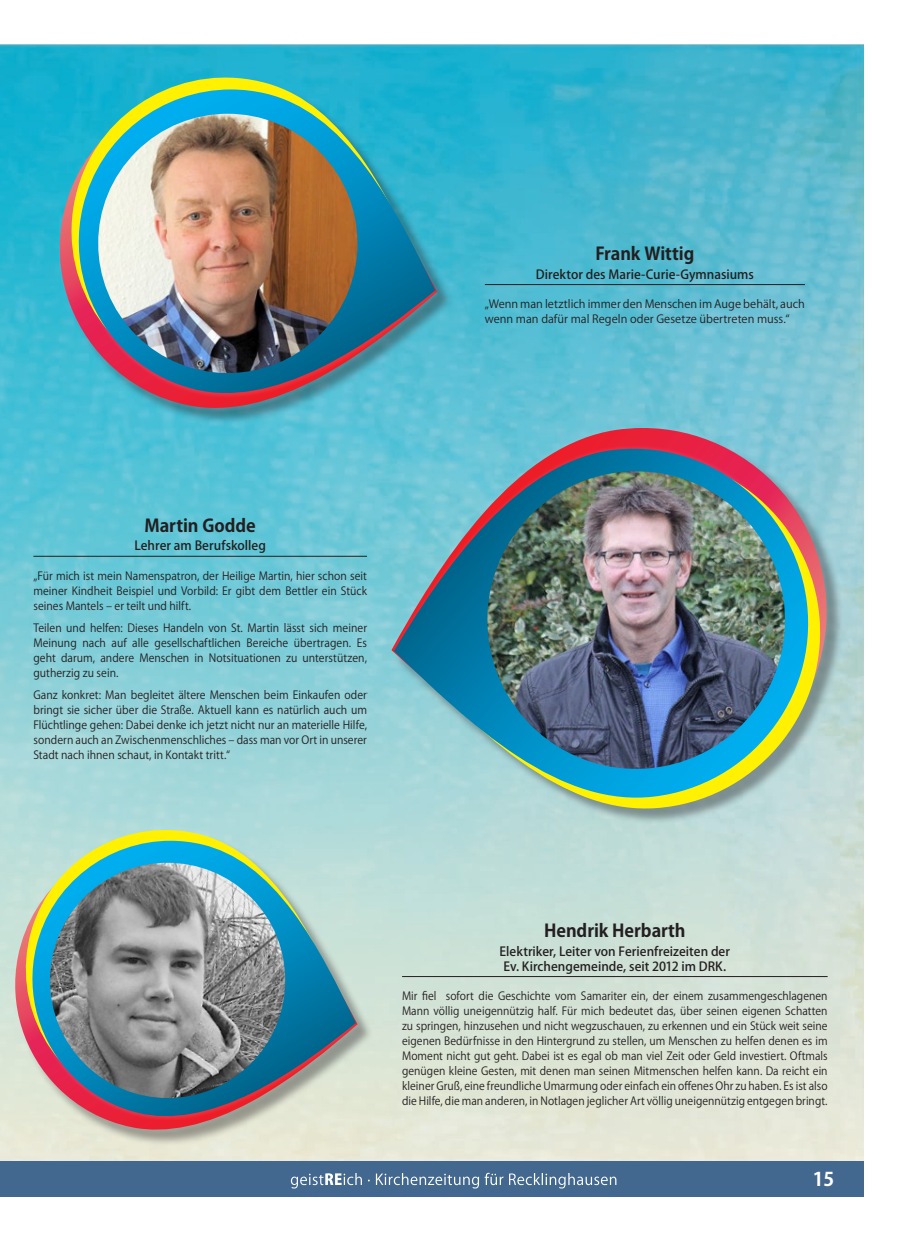
<style>
.page{position:relative;width:922px;height:1241px;background:#fff}
.page>*{position:absolute;margin:0;border:0;box-sizing:border-box;transform-origin:0 0}
.t1{font:700 18.75px "Koz Go Pro";color:#fff}
.t2{font:700 17.5px "Koz Go Pro";letter-spacing:-.005em;color:#231f20}
.t3{font:500 12.5px/15px "Koz Go Pro";color:#231f20;text-align:center}
.t4{font:11.25px/15px "Koz Go Pro";letter-spacing:.005em;color:#231f20;text-align:justify;scale:.95 1}
.t5{font:11.25px/15px "Koz Go Pro";letter-spacing:.005em;color:#231f20;text-align:justify;scale:.94 1}
.t6{font:11.25px/15px "Koz Go Pro";letter-spacing:.005em;color:#231f20}
</style>
<div class="page">
<img style="left:0;top:44px;width:863px;height:1116px">
<div style="left:44px;top:1160px;width:819px;height:36px;background:#436890"></div>
<svg style="left:388px;top:1172px;width:228px;height:16px"></svg>
<hr style="left:484px;top:284px;width:320px;height:1px;background:#231f20">
<hr style="left:402px;top:975px;width:425px;height:1px;background:#231f20">
<hr style="left:33px;top:555px;width:334px;height:1px;background:#231f20">
<img style="left:0;top:44px;width:367px;height:454px">
<img style="left:9px;top:44px;width:461px;height:438px">
<svg style="left:70px;top:89px;width:365px;height:309px;background:#4098a9"></svg>
<svg style="left:83px;top:97px;width:289px;height:289px;background:#3b9dac"></svg>
<img style="left:85px;top:114px;width:285px;height:262px">
<hr style="left:0;top:289px;width:1px;height:396px;background:#231f20;opacity:.4">
<img style="left:31px;top:359px;width:1px;height:91px">
<img style="left:0;top:359px;width:31px;height:91px">
<img style="left:367px;top:349px;width:497px;height:512px">
<img style="left:367px;top:371px;width:497px;height:489px">
<svg style="left:394px;top:448px;width:423px;height:353px;background:#7bb3b5"></svg>
<svg style="left:473px;top:458px;width:327px;height:327px;background:#5f9faf"></svg>
<img style="left:466px;top:471px;width:339px;height:299px">
<img style="left:0;top:778px;width:388px;height:418px">
<svg style="left:25px;top:840px;width:331px;height:280px;background:#9fb7b1"></svg>
<svg style="left:37px;top:847px;width:261px;height:262px;background:#70c5be"></svg>
<img style="left:38px;top:862px;width:259px;height:247px">
<h2 class="t2" style="left:595px;top:242px;width:101px">Frank Wittig</h2>
<p class="t3" style="left:535px;top:267px;width:219px">Direktor des Marie-Curie-Gymnasiums</p>
<p class="t6" style="left:484px;top:296px;width:321px">„Wenn man letztlich immer den Menschen im Auge behält, auch wenn man dafür mal Regeln oder Gesetze übertreten muss.“</p>
<h2 class="t2" style="left:144px;top:514px;width:113px">Martin Godde</h2>
<p class="t3" style="left:134px;top:539px;width:133px">Lehrer am Berufskolleg</p>
<p class="t4" style="left:33px;top:568px;width:352px">„Für mich ist mein Namenspatron, der Heilige Martin, hier schon seit meiner Kindheit Beispiel und Vorbild: Er gibt dem Bettler ein Stück seines Mantels – er teilt und hilft.</p>
<p class="t4" style="left:33px;top:620px;width:352px">Teilen und helfen: Dieses Handeln von St. Martin lässt sich meiner Meinung nach auf alle gesellschaftlichen Bereiche übertragen. Es geht darum, andere Menschen in Notsituationen zu unterstützen, gutherzig zu sein.</p>
<p class="t4" style="left:33px;top:687px;width:352px">Ganz konkret: Man begleitet ältere Menschen beim Einkaufen oder bringt sie sicher über die Straße. Aktuell kann es natürlich auch um Flüchtlinge gehen: Dabei denke ich jetzt nicht nur an materielle Hilfe, sondern auch an Zwischenmenschliches – dass man vor Ort in unserer Stadt nach ihnen schaut, in Kontakt tritt.“</p>
<h2 class="t2" style="left:544px;top:919px;width:143px">Hendrik Herbarth</h2>
<p class="t3" style="left:499px;top:944px;width:232px">Elektriker, Leiter von Ferienfreizeiten der<br>Ev. Kirchengemeinde, seit 2012 im DRK.</p>
<p class="t5" style="left:402px;top:988px;width:454px">Mir fiel sofort die Geschichte vom Samariter ein, der einem zusammengeschlagenen Mann völlig uneigennützig half. Für mich bedeutet das, über seinen eigenen Schatten zu springen, hinzusehen und nicht wegzuschauen, zu erkennen und ein Stück weit seine eigenen Bedürfnisse in den Hintergrund zu stellen, um Menschen zu helfen denen es im Moment nicht gut geht. Dabei ist es egal ob man viel Zeit oder Geld investiert. Oftmals genügen kleine Gesten, mit denen man seinen Mitmenschen helfen kann. Da reicht ein kleiner Gruß, eine freundliche Umarmung oder einfach ein offenes Ohr zu haben. Es ist also die Hilfe, die man anderen, in Notlagen jeglicher Art völlig uneigennützig entgegen bringt.</p>
<h1 class="t1" style="left:812px;top:1166px;width:23px">15</h1>
</div>
